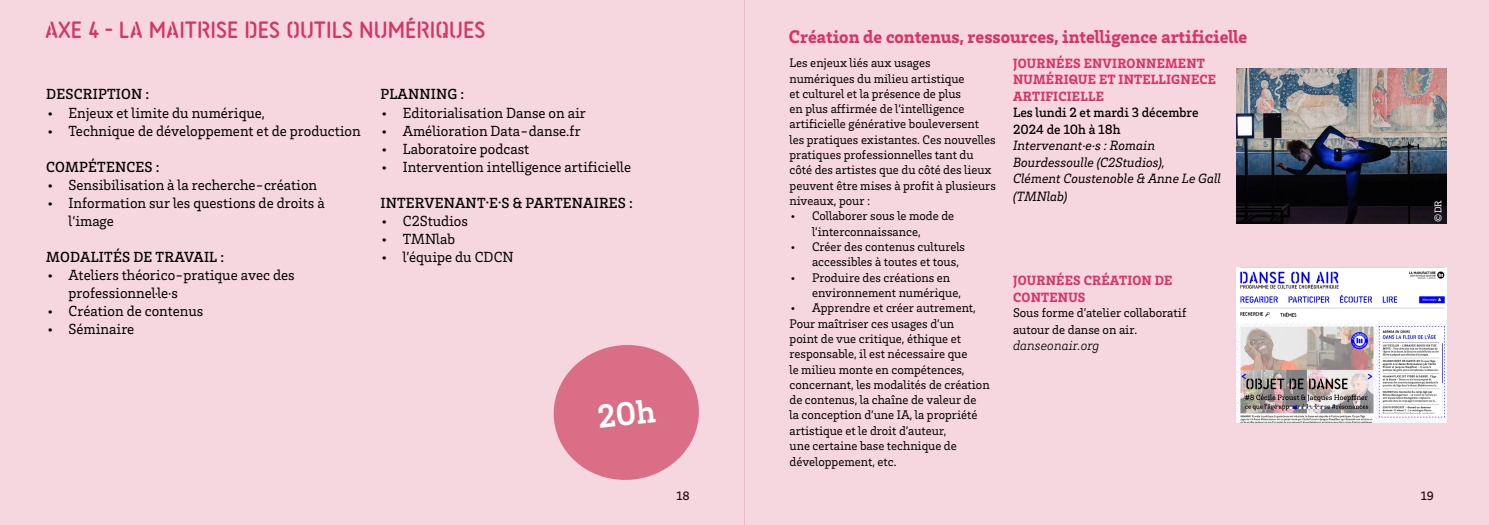
<style>
.page{position:relative;width:1489px;height:525px;background:#fff}
.page>*{position:absolute;margin:0;border:0;box-sizing:border-box;transform-origin:0 0}
.t1{font:26.25px "Stencil Allround";color:#d43765}
.t2{font:900 18.75px "Brix Slab";color:#d43765}
.t3{font:15px/18px "Brix Slab";color:#000}
.t4{font:500 15px "Brix Slab";letter-spacing:.015em;color:#000}
.t5{font:italic 13.75px/16.5px "Brix Slab";color:#000}
.t6{font:900 13.75px/16.5px "Brix Slab";letter-spacing:.015em;color:#d63665}
.t7{font:500 13.75px/16.5px "Brix Slab";color:#000}
.t8{font:italic 300 13.75px "Brix Slab";color:#000}
.t9{font:12.88px/16.5px "Brix Slab";color:#000}
.t10{font:12.75px/15.2px "Brix Slab";color:#000}
.t11{font:500 12.5px "Brix Slab";color:#000}
.t12{font:10px "Brix Slab";color:#fff}
</style>
<div class="page">
<div style="left:0;top:0;width:744px;height:524px;background:#f6d7e0"></div>
<div style="left:744px;top:0;width:744px;height:524px;background:#f6d7e0"></div>
<img style="left:1236px;top:267px;width:210px;height:155px">
<img style="left:1236px;top:69px;width:210px;height:154px">
<svg style="left:553px;top:345px;width:146px;height:135px"></svg>
<h1 class="t1" style="left:45px;top:17px;width:442px">AXE 4 - LA MAITRISE DES OUTILS NUMÉRIQUES</h1>
<p class="t4" style="left:46px;top:85px;width:104px">DESCRIPTION :</p>
<p class="t3" style="left:46px;top:103px;width:220px">• Enjeux et limite du numérique,</p>
<p class="t3" style="left:46px;top:121px;width:316px">• Technique de développement et de production</p>
<p class="t4" style="left:46px;top:157px;width:115px">COMPÉTENCES :</p>
<p class="t3" style="left:46px;top:175px;width:272px">• Sensibilisation à la recherche-création</p>
<p class="t3" style="left:69px;top:193px;width:258px;text-indent:-22px">• Information sur les questions de droits à l‘image</p>
<p class="t4" style="left:46px;top:247px;width:179px">MODALITÉS DE TRAVAIL :</p>
<p class="t3" style="left:69px;top:265px;width:227px;text-indent:-22px">• Ateliers théorico-pratique avec des professionnel·le·s</p>
<p class="t3" style="left:46px;top:301px;width:159px">• Création de contenus</p>
<p class="t3" style="left:46px;top:319px;width:90px">• Séminaire</p>
<p class="t4" style="left:380px;top:85px;width:85px">PLANNING :</p>
<p class="t3" style="left:380px;top:103px;width:207px">• Editorialisation Danse on air</p>
<p class="t3" style="left:380px;top:121px;width:202px">• Amélioration Data-danse.fr</p>
<p class="t3" style="left:380px;top:139px;width:150px">• Laboratoire podcast</p>
<p class="t3" style="left:380px;top:157px;width:252px">• Intervention intelligence artificielle</p>
<p class="t4" style="left:380px;top:193px;width:254px">INTERVENANT·E·S &amp; PARTENAIRES :</p>
<p class="t3" style="left:380px;top:211px;width:89px">• C2Studios</p>
<p class="t3" style="left:380px;top:229px;width:76px">• TMNlab</p>
<p class="t3" style="left:380px;top:247px;width:135px">• l’équipe du CDCN</p>
<h2 class="t2" style="left:789px;top:25px;width:460px">Création de contenus, ressources, intelligence artificielle</h2>
<p class="t10" style="left:789px;top:55px;width:208px">Les enjeux liés aux usages numériques du milieu artistique<br>et culturel et la présence de plus<br>en plus affirmée de l’intelligence artificielle générative bouleversent les pratiques existantes. Ces nouvelles pratiques professionnelles tant du côté des artistes que du côté des lieux peuvent être mises à profit à plusieurs niveaux, pour :</p>
<p class="t10" style="left:812px;top:208px;width:144px;text-indent:-23px">• Collaborer sous le mode de l’interconnaissance,</p>
<p class="t10" style="left:812px;top:238px;width:154px;text-indent:-23px">• Créer des contenus culturels accessibles à toutes et tous,</p>
<p class="t10" style="left:812px;top:269px;width:150px;text-indent:-23px">• Produire des créations en environnement numérique,</p>
<p class="t10" style="left:789px;top:299px;width:202px">• Apprendre et créer autrement,<br>Pour maîtriser ces usages d’un<br>point de vue critique, éthique et responsable, il est nécessaire que<br>le milieu monte en compétences, concernant, les modalités de création de contenus, la chaîne de valeur de<br>la conception d’une IA, la propriété artistique et le droit d’auteur,<br>une certaine base technique de développement, etc.</p>
<p class="t6" style="left:1013px;top:54px;width:204px">JOURNÉES ENVIRONNEMENT<br>NUMÉRIQUE ET INTELLIGNECE<br>ARTIFICIELLE</p>
<p class="t7" style="left:1012px;top:104px;width:187px">Les lundi 2 et mardi 3 décembre<br>2024 de 10h à 18h</p>
<p class="t5" style="left:1012px;top:136px;width:209px">Intervenant·e·s : Romain<br>Bourdessoulle (C2Studios),<br>Clément Coustenoble &amp; Anne Le Gall</p>
<p class="t5" style="left:1012px;top:187px;width:56px">(TMNlab)</p>
<p class="t6" style="left:1013px;top:272px;width:161px">JOURNÉES CRÉATION DE<br>CONTENUS</p>
<p class="t9" style="left:1012px;top:304px;width:175px">Sous forme d’atelier collaboratif autour de danse on air.</p>
<p class="t8" style="left:1012px;top:336px;width:88px">danseonair.org</p>
<p class="t12" style="left:1431px;top:221px;width:23px;rotate:-90deg">©DR</p>
<p class="t11" style="left:676px;top:487px;width:15px">18</p>
<p class="t11" style="left:1420px;top:487px;width:14px">19</p>
</div>
